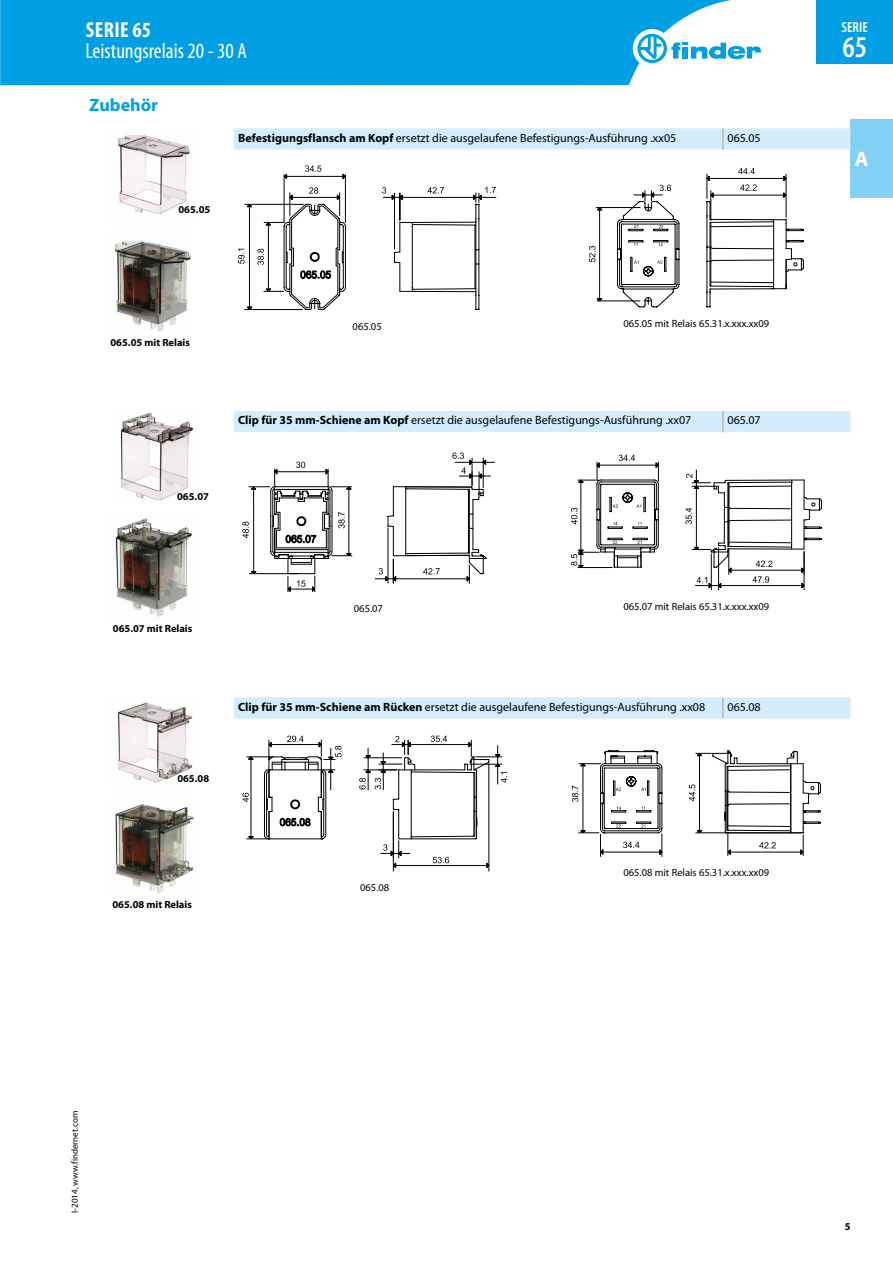
<style>
.page{position:relative;width:893px;height:1263px;background:#fff}
.page>*{position:absolute;margin:0;border:0;box-sizing:border-box;transform-origin:0 0}
.t1{font:600 condensed 30.3px "Myriad Pro";color:#fff}
.t2{font:condensed 21.75px "Myriad Pro";color:#fff}
.t3{font:700 condensed 21.75px "Myriad Pro";letter-spacing:.02em;color:#fff}
.t4{font:700 21px "Myriad Pro";color:#fff}
.t5{font:700 18px "Myriad Pro";color:#009fe3}
.t6{font:600 condensed 14.55px "Myriad Pro";color:#fff}
.t7{font:12px "Myriad Pro";color:#000}
.t8{font:10.5px "Myriad Pro";color:#000}
.t9{font:700 10.5px "Myriad Pro";color:#000}
.t10{font:9px "Myriad Pro";color:#000}
.s1{font-weight:700}
</style>
<div class="page">
<div style="left:850px;top:119px;width:43px;height:79px;background:#83d0f5"></div>
<div style="left:0;top:0;width:731px;height:85px;background:#009fe3"></div>
<div style="left:633px;top:29px;width:38px;height:39px;background:#fff;border-radius:50%"></div>
<svg style="left:637px;top:34px;width:124px;height:29px"></svg>
<div style="left:816px;top:0;width:77px;height:64px;background:#009fe3"></div>
<svg style="left:234px;top:128px;width:616px;height:591px"></svg>
<svg style="left:722px;top:128px;width:1px;height:22px"></svg>
<svg style="left:722px;top:411px;width:1px;height:21px"></svg>
<svg style="left:722px;top:697px;width:1px;height:22px"></svg>
<img style="left:118px;top:135px;width:72px;height:79px">
<img style="left:115px;top:240px;width:76px;height:92px">
<svg style="left:382px;top:187px;width:114px;height:123px"></svg>
<hr style="left:401px;top:197px;width:73px;height:1px;background:#000">
<hr style="left:345px;top:175px;width:1px;height:47px;background:#000">
<hr style="left:284px;top:175px;width:1px;height:47px;background:#000">
<svg style="left:305px;top:165px;width:16px;height:7px"></svg>
<svg style="left:238px;top:187px;width:108px;height:123px"></svg>
<svg style="left:284px;top:174px;width:3px;height:5px"></svg>
<hr style="left:249px;top:206px;width:1px;height:102px;background:#000">
<hr style="left:268px;top:225px;width:1px;height:65px;background:#000">
<hr style="left:286px;top:176px;width:58px;height:1px;background:#000">
<hr style="left:292px;top:197px;width:46px;height:1px;background:#000">
<hr style="left:596px;top:207px;width:44px;height:1px;background:#000">
<hr style="left:597px;top:301px;width:43px;height:1px;background:#000">
<hr style="left:599px;top:210px;width:1px;height:89px;background:#000">
<svg style="left:589px;top:246px;width:6px;height:16px"></svg>
<svg style="left:597px;top:298px;width:5px;height:3px"></svg>
<svg style="left:617px;top:168px;width:187px;height:139px"></svg>
<img style="left:120px;top:412px;width:74px;height:89px">
<img style="left:115px;top:518px;width:77px;height:99px">
<svg style="left:375px;top:452px;width:119px;height:131px"></svg>
<svg style="left:242px;top:462px;width:110px;height:130px"></svg>
<hr style="left:804px;top:551px;width:1px;height:39px;background:#000">
<hr style="left:711px;top:554px;width:1px;height:36px;background:#000">
<hr style="left:718px;top:548px;width:1px;height:42px;background:#000">
<svg style="left:571px;top:455px;width:88px;height:113px"></svg>
<svg style="left:685px;top:470px;width:137px;height:118px"></svg>
<hr style="left:581px;top:480px;width:1px;height:72px;background:#000">
<img style="left:118px;top:702px;width:75px;height:81px">
<img style="left:115px;top:804px;width:79px;height:90px">
<svg style="left:242px;top:736px;width:99px;height:104px"></svg>
<hr style="left:489px;top:764px;width:1px;height:107px;background:#000">
<hr style="left:393px;top:812px;width:1px;height:59px;background:#000">
<svg style="left:359px;top:735px;width:148px;height:133px"></svg>
<svg style="left:689px;top:750px;width:132px;height:105px"></svg>
<svg style="left:572px;top:750px;width:91px;height:106px"></svg>
<hr style="left:583px;top:766px;width:1px;height:65px;background:#000">
<h2 class="t3" style="left:86px;top:17px;width:67px">SERIE 65</h2>
<h2 class="t2" style="left:85px;top:38px;width:163px">Leistungsrelais 20 - 30 A</h2>
<h3 class="t5" style="left:89px;top:93px;width:70px">Zubehör</h3>
<p class="t9" style="left:178px;top:203px;width:33px">065.05</p>
<p class="t7" style="left:238px;top:130px;width:440px"><span class="s1">Befestigungsflansch am Kopf</span> ersetzt die ausgelaufene Befestigungs-Ausführung .xx05</p>
<p class="t7" style="left:727px;top:130px;width:35px">065.05</p>
<p class="t9" style="left:110px;top:335px;width:81px">065.05 mit Relais</p>
<p class="t9" style="left:177px;top:489px;width:33px">065.07</p>
<p class="t8" style="left:353px;top:320px;width:31px">065.05</p>
<p class="t8" style="left:623px;top:317px;width:147px">065.05 mit Relais 65.31.x.xxx.xx09</p>
<p class="t7" style="left:238px;top:413px;width:455px"><span class="s1">Clip für 35 mm-Schiene am Kopf</span> ersetzt die ausgelaufene Befestigungs-Ausführung .xx07</p>
<p class="t7" style="left:727px;top:413px;width:35px">065.07</p>
<p class="t9" style="left:113px;top:622px;width:81px">065.07 mit Relais</p>
<p class="t9" style="left:177px;top:771px;width:33px">065.08</p>
<p class="t8" style="left:354px;top:602px;width:31px">065.07</p>
<p class="t8" style="left:623px;top:600px;width:147px">065.07 mit Relais 65.31.x.xxx.xx09</p>
<p class="t7" style="left:238px;top:699px;width:469px"><span class="s1">Clip für 35 mm-Schiene am Rücken</span> ersetzt die ausgelaufene Befestigungs-Ausführung .xx08</p>
<p class="t7" style="left:727px;top:699px;width:35px">065.08</p>
<p class="t9" style="left:112px;top:897px;width:81px">065.08 mit Relais</p>
<p class="t8" style="left:360px;top:881px;width:31px">065.08</p>
<p class="t8" style="left:623px;top:866px;width:147px">065.08 mit Relais 65.31.x.xxx.xx09</p>
<p class="t6" style="left:842px;top:19px;width:28px">SERIE</p>
<h1 class="t1" style="left:842px;top:30px;width:26px">65</h1>
<h3 class="t4" style="left:855px;top:146px;width:15px">A</h3>
<p class="t10" style="left:69px;top:1213px;width:103px;rotate:-90deg">I-2014, www.findernet.com</p>
<p class="t9" style="left:845px;top:1219px;width:7px">5</p>
</div>
